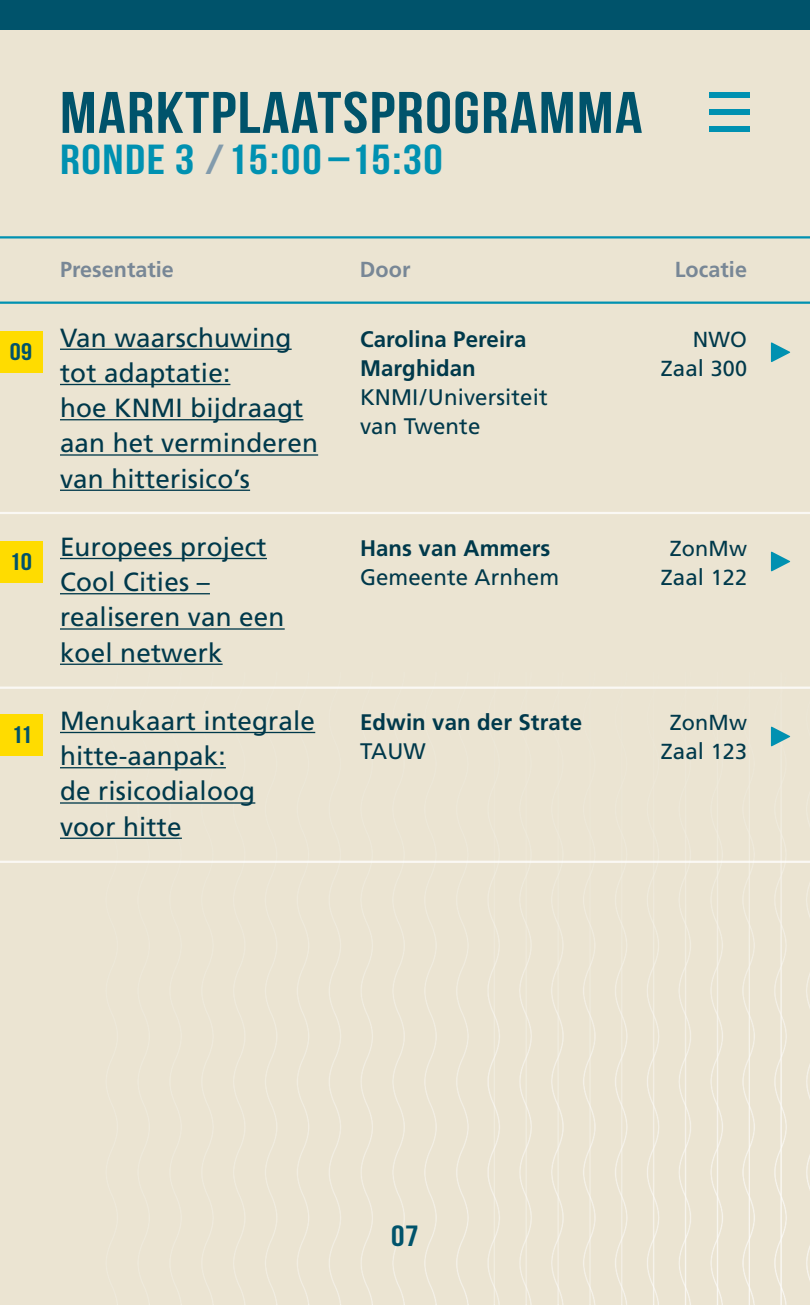
<style>
.page{position:relative;width:810px;height:1305px;background:#fff}
.page>*{position:absolute;margin:0;border:0;box-sizing:border-box;transform-origin:0 0}
.t1{font:58.5px "Bebas Neue";letter-spacing:.02em;color:#00536b;scale:1.16 1}
.t2{font:42px "Bebas Neue";letter-spacing:.03em;color:#0091b1;scale:1.18 1}
.t3{font:29.25px "Bebas Neue";color:#00536b;scale:1.16 1}
.t4{font:26.25px/35.2px "Frutiger LT Pro";letter-spacing:.005em;color:#00394b}
.t5{font:24px "Bebas Neue";color:#00536b;scale:1.18 1}
.t6{font:24px "Bebas Neue";color:#00536b;scale:1.16 1}
.t7{font:700 22.5px "Frutiger LT Pro";letter-spacing:.005em;color:#00394b}
.t8{font:22.5px "Frutiger LT Pro";letter-spacing:.005em;color:#00394b}
.t9{font:21.75px "Frutiger LT Pro";letter-spacing:.005em;color:#00394b}
.t10{font:700 21.75px "Frutiger LT Pro";color:#788796}
.s1{color:#829bac}
.s2{font-size:22.5px}
</style>
<div class="page">
<div style="left:0;top:30px;width:810px;height:1275px;background:#ebe4d2"></div>
<hr style="left:0;top:236px;width:810px;height:3px;background:#0091b1">
<hr style="left:0;top:302px;width:810px;height:2px;background:#0091b1">
<hr style="left:0;top:512px;width:810px;height:2px;background:#fff">
<hr style="left:0;top:861px;width:810px;height:2px;background:#fff">
<hr style="left:0;top:687px;width:810px;height:2px;background:#fff">
<div style="left:710px;top:92px;width:40px;height:6px;background:#0091b1"></div>
<div style="left:710px;top:127px;width:40px;height:5px;background:#0091b1"></div>
<div style="left:710px;top:109px;width:40px;height:6px;background:#0091b1"></div>
<hr style="left:60px;top:349px;width:232px;height:1px;background:#00394b">
<hr style="left:60px;top:384px;width:170px;height:1px;background:#00394b">
<hr style="left:60px;top:419px;width:243px;height:1px;background:#00394b">
<hr style="left:60px;top:454px;width:258px;height:2px;background:#00394b">
<hr style="left:60px;top:490px;width:190px;height:1px;background:#00394b">
<hr style="left:60px;top:558px;width:207px;height:1px;background:#00394b">
<hr style="left:60px;top:593px;width:150px;height:1px;background:#00394b">
<hr style="left:60px;top:628px;width:225px;height:2px;background:#00394b">
<hr style="left:60px;top:664px;width:163px;height:1px;background:#00394b">
<hr style="left:60px;top:732px;width:255px;height:1px;background:#00394b">
<hr style="left:60px;top:767px;width:166px;height:1px;background:#00394b">
<hr style="left:60px;top:802px;width:195px;height:2px;background:#00394b">
<hr style="left:60px;top:838px;width:122px;height:1px;background:#00394b">
<div style="left:0;top:332px;width:43px;height:41px;background:#ffdc00"></div>
<div style="left:0;top:541px;width:43px;height:42px;background:#ffdc00"></div>
<div style="left:0;top:714px;width:43px;height:42px;background:#ffdc00"></div>
<div style="left:0;top:0;width:810px;height:30px;background:#00536b"></div>
<svg style="left:771px;top:342px;width:19px;height:20px"></svg>
<svg style="left:771px;top:551px;width:19px;height:21px"></svg>
<svg style="left:771px;top:726px;width:19px;height:21px"></svg>
<h1 class="t1" style="left:60px;top:81px;width:504px">MARKTPLAATSPROGRAMMA</h1>
<h2 class="t2" style="left:60px;top:137px;width:326px">RONDE 3 <span class="s1">/</span>15:00–15:30</h2>
<p class="t6" style="left:10px;top:339px;width:21px">09</p>
<p class="t5" style="left:9px;top:549px;width:21px">10</p>
<p class="t5" style="left:12px;top:722px;width:19px">11</p>
<p class="t10" style="left:60px;top:257px;width:115px">Presentatie</p>
<p class="t10" style="left:360px;top:257px;width:52px">Door</p>
<p class="t10" style="left:675px;top:257px;width:74px">Locatie</p>
<p class="t4" style="left:60px;top:320px;width:233px">Van waarschuwing</p>
<p class="t7" style="left:360px;top:325px;width:168px">Carolina Pereira</p>
<p class="t9" style="left:693px;top:326px;width:56px">NWO</p>
<p class="t4" style="left:60px;top:355px;width:172px">tot adaptatie:</p>
<p class="t7" style="left:360px;top:355px;width:117px">Marghidan</p>
<p class="t9" style="left:661px;top:356px;width:88px">Z<span class="s2">aal</span> 300</p>
<p class="t4" style="left:60px;top:391px;width:245px">hoe KNMI bijdraagt</p>
<p class="t8" style="left:360px;top:384px;width:189px">KNMI/Universiteit</p>
<p class="t8" style="left:360px;top:413px;width:122px">van Twente</p>
<p class="t4" style="left:60px;top:426px;width:259px">aan het verminderen</p>
<p class="t4" style="left:60px;top:461px;width:192px">van hitterisico’s</p>
<p class="t4" style="left:60px;top:529px;width:208px">Europees project</p>
<p class="t7" style="left:360px;top:535px;width:192px">Hans van Ammers</p>
<p class="t9" style="left:670px;top:536px;width:79px">ZonMw</p>
<p class="t4" style="left:60px;top:565px;width:151px">Cool Cities –</p>
<p class="t8" style="left:360px;top:564px;width:201px">Gemeente Arnhem</p>
<p class="t9" style="left:661px;top:565px;width:88px">Z<span class="s2">aal</span> 122</p>
<p class="t4" style="left:60px;top:600px;width:226px">realiseren van een koel netwerk</p>
<p class="t4" style="left:60px;top:703px;width:257px">Menukaart integrale</p>
<p class="t7" style="left:360px;top:709px;width:224px">Edwin van der Strate</p>
<p class="t9" style="left:670px;top:710px;width:79px">ZonMw</p>
<p class="t4" style="left:60px;top:739px;width:167px">hitte-aanpak:</p>
<p class="t8" style="left:360px;top:738px;width:67px">TAUW</p>
<p class="t9" style="left:661px;top:739px;width:88px">Z<span class="s2">aal</span> 123</p>
<p class="t4" style="left:60px;top:774px;width:197px">de risicodialoog voor hitte</p>
<p class="t3" style="left:391px;top:1220px;width:25px">07</p>
</div>
